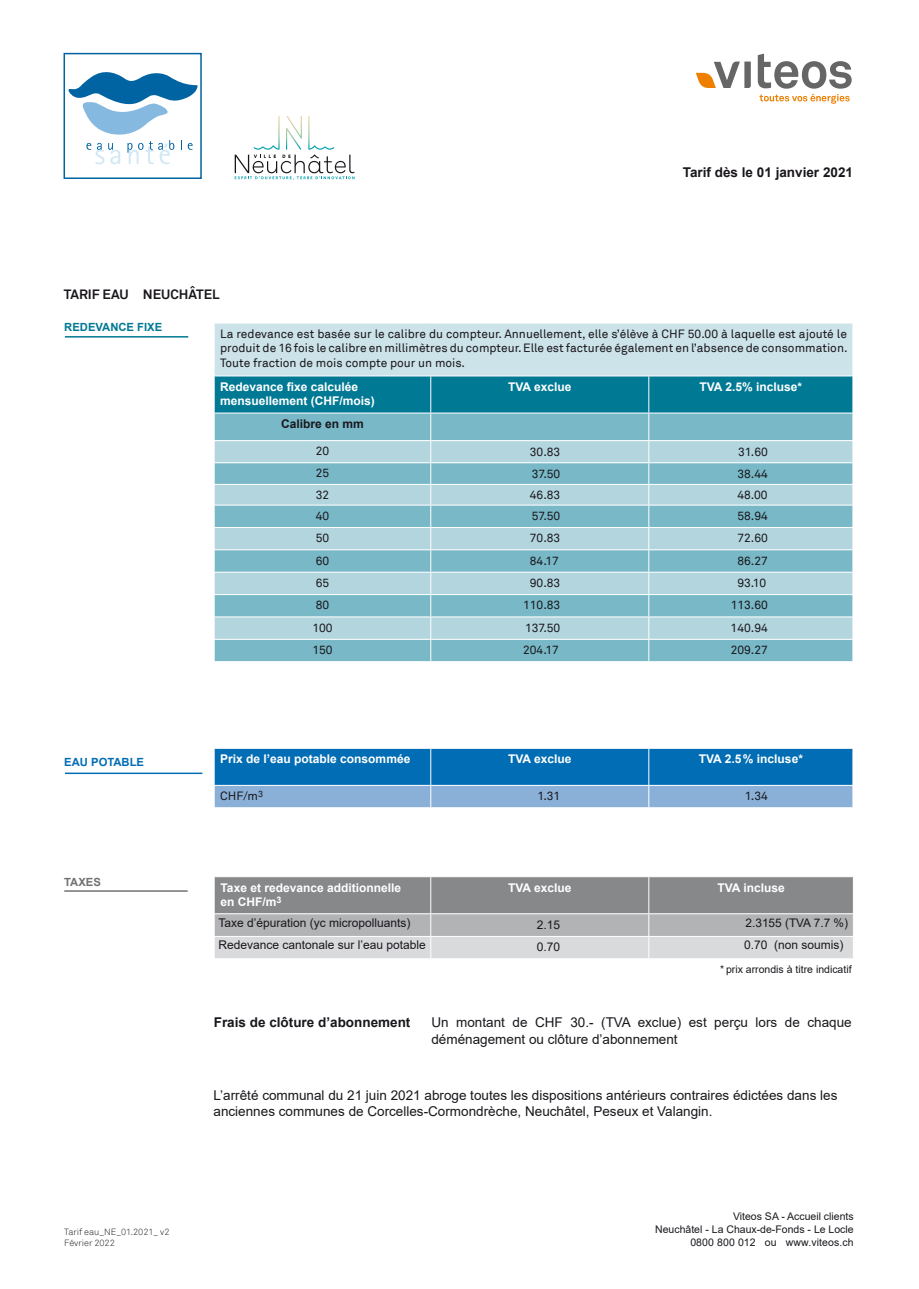
<style>
.page{position:relative;width:919px;height:1289px;background:#fff}
.page>*{position:absolute;margin:0;border:0;box-sizing:border-box;transform-origin:0 0}
.t1{font:13.5px/16.5px "Arial";color:#1a171c}
.t2{font:700 13.5px "Arial";color:#1a171c}
.t3{font:700 13.5px "Akkurat";color:#1a171c}
.t4{font:12px/14.4px "Akkurat";color:#1a171c;text-align:justify}
.t5{font:700 12px "Arial";color:#fff}
.t6{font:12px "Arial";color:#1a171c}
.t7{font:700 12px "Arial";color:#1a171c}
.t8{font:11.85px "Arial";color:#1a171c}
.t9{font:700 11.25px "Arial";color:#007994}
.t10{font:700 11.25px "Arial";color:#006db4}
.t11{font:700 11.25px "Arial";color:#707173}
.t12{font:10.5px/12.6px "Arial";color:#1a171c;text-align:right}
.t13{font:300 9px "Akkurat";color:#1a171c}
</style>
<div class="page">
<div style="left:63px;top:53px;width:139px;height:126px;border:2px solid #0063a2"></div>
<svg style="left:695px;top:62px;width:55px;height:26px"></svg>
<svg style="left:757px;top:54px;width:94px;height:50px"></svg>
<div style="left:214px;top:323px;width:638px;height:53px;background:#cce3e9"></div>
<hr style="left:214px;top:323px;width:1px;height:52px;background:#fff">
<svg style="left:214px;top:376px;width:639px;height:285px;background:#86becc"></svg>
<svg style="left:214px;top:748px;width:639px;height:59px;background:#3d8bc4"></svg>
<hr style="left:214px;top:323px;width:217px;height:1px;background:#fff">
<hr style="left:431px;top:323px;width:217px;height:1px;background:#fff">
<hr style="left:648px;top:323px;width:205px;height:1px;background:#fff">
<hr style="left:214px;top:375px;width:217px;height:1px;background:#fff">
<hr style="left:431px;top:375px;width:217px;height:1px;background:#fff">
<hr style="left:648px;top:375px;width:205px;height:1px;background:#fff">
<hr style="left:214px;top:412px;width:217px;height:1px;background:#fff">
<hr style="left:431px;top:412px;width:217px;height:1px;background:#fff">
<hr style="left:648px;top:412px;width:205px;height:1px;background:#fff">
<hr style="left:65px;top:336px;width:123px;height:1px;background:#007994">
<hr style="left:65px;top:772px;width:137px;height:2px;background:#006db4">
<hr style="left:64px;top:890px;width:124px;height:1px;background:#707173">
<svg style="left:214px;top:876px;width:639px;height:82px;background:#abadae"></svg>
<hr style="left:648px;top:936px;width:205px;height:1px;background:#fff">
<svg style="left:68px;top:72px;width:130px;height:92px"></svg>
<svg style="left:235px;top:116px;width:119px;height:64px"></svg>
<p class="t3" style="left:64px;top:286px;width:157px">TARIF EAU NEUCHÂTEL</p>
<p class="t2" style="left:682px;top:163px;width:172px">Tarif dès le 01 janvier 2021</p>
<p class="t9" style="left:64px;top:319px;width:99px">REDEVANCE FIXE</p>
<p class="t10" style="left:64px;top:754px;width:81px">EAU POTABLE</p>
<p class="t11" style="left:64px;top:874px;width:38px">TAXES</p>
<p class="t13" style="left:64px;top:1226px;width:107px">Tarif eau_NE_01.2021_ v2</p>
<p class="t13" style="left:64px;top:1237px;width:52px">Février 2022</p>
<p class="t4" style="left:220px;top:326px;width:628px">La redevance est basée sur le calibre du compteur. Annuellement, elle s’élève à CHF 50.00 à laquelle est ajouté le produit de 16 fois le calibre en millimètres du compteur. Elle est facturée également en l’absence de consommation.<br>Toute fraction de mois compte pour un mois.</p>
<p class="t5" style="left:220px;top:378px;width:140px">Redevance fixe calculée</p>
<p class="t5" style="left:220px;top:392px;width:156px">mensuellement (CHF/mois)</p>
<p class="t5" style="left:508px;top:378px;width:65px">TVA exclue</p>
<p class="t5" style="left:699px;top:378px;width:104px">TVA 2.5% incluse*</p>
<p class="t7" style="left:281px;top:415px;width:84px">Calibre en mm</p>
<p class="t4" style="left:316px;top:444px;width:15px">20</p>
<p class="t4" style="left:529px;top:445px;width:32px">30.83</p>
<p class="t4" style="left:738px;top:445px;width:31px">31.60</p>
<p class="t4" style="left:316px;top:466px;width:15px">25</p>
<p class="t4" style="left:531px;top:467px;width:30px">37.50</p>
<p class="t4" style="left:737px;top:467px;width:32px">38.44</p>
<p class="t4" style="left:316px;top:488px;width:15px">32</p>
<p class="t4" style="left:530px;top:488px;width:32px">46.83</p>
<p class="t4" style="left:737px;top:488px;width:32px">48.00</p>
<p class="t4" style="left:316px;top:508px;width:15px">40</p>
<p class="t4" style="left:531px;top:508px;width:30px">57.50</p>
<p class="t4" style="left:737px;top:508px;width:32px">58.94</p>
<p class="t4" style="left:316px;top:531px;width:15px">50</p>
<p class="t4" style="left:529px;top:531px;width:32px">70.83</p>
<p class="t4" style="left:737px;top:531px;width:32px">72.60</p>
<p class="t4" style="left:316px;top:553px;width:15px">60</p>
<p class="t4" style="left:530px;top:553px;width:30px">84.17</p>
<p class="t4" style="left:737px;top:553px;width:32px">86.27</p>
<p class="t4" style="left:316px;top:576px;width:15px">65</p>
<p class="t4" style="left:529px;top:576px;width:32px">90.83</p>
<p class="t4" style="left:737px;top:576px;width:30px">93.10</p>
<p class="t4" style="left:316px;top:598px;width:15px">80</p>
<p class="t4" style="left:523px;top:598px;width:39px">110.83</p>
<p class="t4" style="left:730px;top:598px;width:39px">113.60</p>
<p class="t4" style="left:312px;top:620px;width:22px">100</p>
<p class="t4" style="left:525px;top:620px;width:37px">137.50</p>
<p class="t4" style="left:730px;top:620px;width:39px">140.94</p>
<p class="t4" style="left:312px;top:643px;width:22px">150</p>
<p class="t4" style="left:523px;top:643px;width:37px">204.17</p>
<p class="t4" style="left:730px;top:643px;width:39px">209.27</p>
<p class="t5" style="left:220px;top:750px;width:192px">Prix de l’eau potable consommée</p>
<p class="t5" style="left:508px;top:750px;width:65px">TVA exclue</p>
<p class="t5" style="left:698px;top:750px;width:106px">TVA 2.5% incluse*</p>
<p class="t4" style="left:220px;top:789px;width:44px">CHF/m<sup>3</sup></p>
<p class="t4" style="left:537px;top:789px;width:24px">1.31</p>
<p class="t4" style="left:744px;top:789px;width:24px">1.34</p>
<p class="t5" style="left:220px;top:879px;width:182px">Taxe et redevance additionnelle</p>
<p class="t5" style="left:220px;top:893px;width:63px">en CHF/m<sup>3</sup></p>
<p class="t5" style="left:508px;top:879px;width:65px">TVA exclue</p>
<p class="t5" style="left:717px;top:879px;width:69px">TVA incluse</p>
<p class="t6" style="left:218px;top:914px;width:194px">Taxe d’épuration (yc micropolluants)</p>
<p class="t6" style="left:536px;top:916px;width:25px">2.15</p>
<p class="t8" style="left:745px;top:914px;width:104px">2.3155 (TVA 7.7 %)</p>
<p class="t6" style="left:218px;top:936px;width:209px">Redevance cantonale sur l’eau potable</p>
<p class="t6" style="left:536px;top:938px;width:25px">0.70</p>
<p class="t6" style="left:744px;top:936px;width:101px">0.70 (non soumis)</p>
<p class="t12" style="left:720px;top:963px;width:133px">* prix arrondis à titre indicatif</p>
<p class="t2" style="left:214px;top:1013px;width:198px">Frais de clôture d’abonnement</p>
<p class="t1" style="left:431px;top:1014px;width:422px">Un montant de CHF 30.- (TVA exclue) est perçu lors de chaque déménagement ou clôture d’abonnement</p>
<p class="t1" style="left:213px;top:1086px;width:625px">L’arrêté communal du 21 juin 2021 abroge toutes les dispositions antérieurs contraires édictées dans les anciennes communes de Corcelles-Cormondrèche, Neuchâtel, Peseux et Valangin.</p>
<p class="t12" style="left:733px;top:1210px;width:122px">Viteos SA - Accueil clients</p>
<p class="t12" style="left:655px;top:1222px;width:200px">Neuchâtel - La Chaux-de-Fonds - Le Locle<br>0800 800 012 ou www.viteos.ch</p>
</div>
